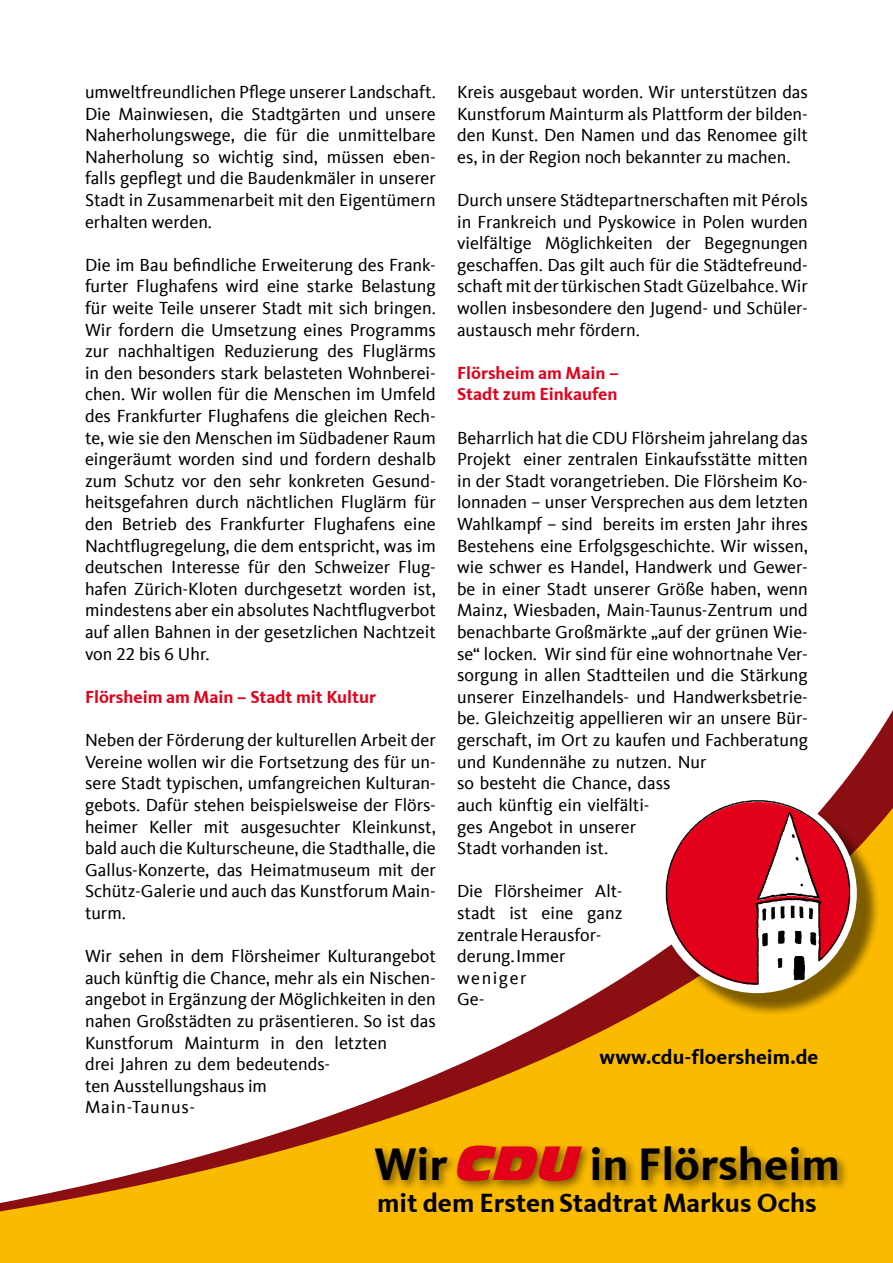
<style>
.page{position:relative;width:893px;height:1263px;background:#fff}
.page>*{position:absolute;margin:0;border:0;box-sizing:border-box;transform-origin:0 0}
.t1{font:700 46.8px "CDU Kievit Tab";color:#000}
.t2{font:700 27.15px "CDU Kievit Tab";color:#000}
.t3{font:700 21px "CDU Kievit Tab";color:#000}
.t4{font:18px/21.6px "CDU Kievit Tab";color:#000;text-align:justify}
.t5{font:700 18px/21.6px "CDU Kievit Tab";color:#e2001a}
.s1{font-family:"Antique Olive Nord";font-weight:400;font-style:italic;color:#e2001a}
</style>
<div class="page">
<svg style="left:830px;top:710px;width:63px;height:98px"></svg>
<svg style="left:0;top:808px;width:893px;height:455px"></svg>
<div style="left:664px;top:800px;width:216px;height:216px;background:#000;opacity:.5"></div>
<div style="left:657px;top:793px;width:200px;height:200px;background:#fff;border-radius:50%"></div>
<img style="left:664px;top:799px;width:187px;height:187px">
<div style="left:371px;top:1142px;width:477px;height:51px;background:#000;opacity:.5"></div>
<p class="t4" style="left:85px;top:81px;width:352px">umweltfreundlichen Pflege unserer Landschaft.<br>Die Mainwiesen, die Stadtgärten und unsere Naherholungswege, die für die unmittelbare Naherholung so wichtig sind, müssen eben&shy;falls gepflegt und die Baudenkmäler in unserer Stadt in Zusammenarbeit mit den Eigentümern erhalten werden.</p>
<p class="t4" style="left:85px;top:254px;width:352px">Die im Bau befindliche Erweiterung des Frank&shy;furter Flughafens wird eine starke Belastung für weite Teile unserer Stadt mit sich bringen.<br>Wir fordern die Umsetzung eines Programms zur nachhaltigen Reduzierung des Fluglärms in den besonders stark belasteten Wohnberei&shy;chen. Wir wollen für die Menschen im Umfeld des Frankfurter Flughafens die gleichen Rech&shy;te, wie sie den Menschen im Südbadener Raum eingeräumt worden sind und fordern deshalb zum Schutz vor den sehr konkreten Gesund&shy;heitsgefahren durch nächtlichen Fluglärm für den Betrieb des Frankfurter Flughafens eine Nachtflugregelung, die dem entspricht, was im deutschen Interesse für den Schweizer Flug&shy;hafen Zürich-Kloten durchgesetzt worden ist, mindestens aber ein absolutes Nachtflugverbot auf allen Bahnen in der gesetzlichen Nachtzeit von 22 bis 6 Uhr.</p>
<p class="t5" style="left:85px;top:686px;width:293px">Flörsheim am Main – Stadt mit Kultur</p>
<p class="t4" style="left:85px;top:729px;width:352px">Neben der Förderung der kulturellen Arbeit der Vereine wollen wir die Fortsetzung des für un&shy;sere Stadt typischen, umfangreichen Kulturan&shy;gebots. Dafür stehen beispielsweise der Flörs&shy;heimer Keller mit ausgesuchter Kleinkunst, bald auch die Kulturscheune, die Stadthalle, die Gallus-Konzerte, das Heimatmuseum mit der Schütz-Galerie und auch das Kunstforum Main&shy;turm.</p>
<p class="t4" style="left:85px;top:945px;width:352px;text-align:left">Wir sehen in dem Flörsheimer Kulturangebot auch künftig die Chance, mehr als ein Nischen&shy;angebot in Ergänzung der Möglichkeiten in den nahen Großstädten zu präsentieren. So ist das Kunstforum Mainturm in den letzten<br>drei Jahren zu dem bedeutends-<br>ten Ausstellungshaus im<br>Main-Taunus-</p>
<p class="t4" style="left:457px;top:81px;width:352px">Kreis ausgebaut worden. Wir unterstützen das Kunstforum Mainturm als Plattform der bilden&shy;den Kunst. Den Namen und das Renomee gilt es, in der Region noch bekannter zu machen.</p>
<p class="t4" style="left:457px;top:189px;width:352px">Durch unsere Städtepartnerschaften mit Pérols in Frankreich und Pyskowice in Polen wurden vielfältige Möglichkeiten der Begegnungen geschaffen. Das gilt auch für die Städtefreund&shy;schaft mit der türkischen Stadt Güzelbahce. Wir wollen insbesondere den Jugend- und Schüler&shy;austausch mehr fördern.</p>
<p class="t5" style="left:457px;top:362px;width:163px">Flörsheim am Main –<br>Stadt zum Einkaufen</p>
<p class="t4" style="left:457px;top:427px;width:352px;text-align:left">Beharrlich hat die CDU Flörsheim jahrelang das Projekt einer zentralen Einkaufsstätte mitten in der Stadt vorangetrieben. Die Flörsheim Ko&shy;lonnaden – unser Versprechen aus dem letzten Wahlkampf – sind bereits im ersten Jahr ihres Bestehens eine Erfolgsgeschichte. Wir wissen, wie schwer es Handel, Handwerk und Gewer&shy;be in einer Stadt unserer Größe haben, wenn Mainz, Wiesbaden, Main-Taunus-Zentrum und benachbarte Großmärkte „auf der grünen Wie&shy;se“ locken. Wir sind für eine wohnortnahe Ver&shy;sorgung in allen Stadtteilen und die Stärkung unserer Einzelhandels- und Handwerksbetrie&shy;be. Gleichzeitig appellieren wir an unsere Bür&shy;gerschaft, im Ort zu kaufen und Fachberatung und Kundennähe zu nutzen. Nur<br>so besteht die Chance, dass<br>auch künftig ein vielfälti-<br>ges Angebot in unserer<br>Stadt vorhanden ist.</p>
<p class="t4" style="left:457px;top:881px;width:167px;text-align:left">Die Flörsheimer Alt&shy;stadt ist eine ganz zentrale Herausfor&shy;derung. Immer weniger<br>Ge-</p>
<p class="t3" style="left:600px;top:1045px;width:220px">www.cdu-floersheim.de</p>
<h1 class="t1" style="left:374px;top:1137px;width:467px">Wir <span class="s1">CDU</span> in Flörsheim</h1>
<h2 class="t2" style="left:377px;top:1187px;width:441px">mit dem Ersten Stadtrat Markus Ochs</h2>
</div>
